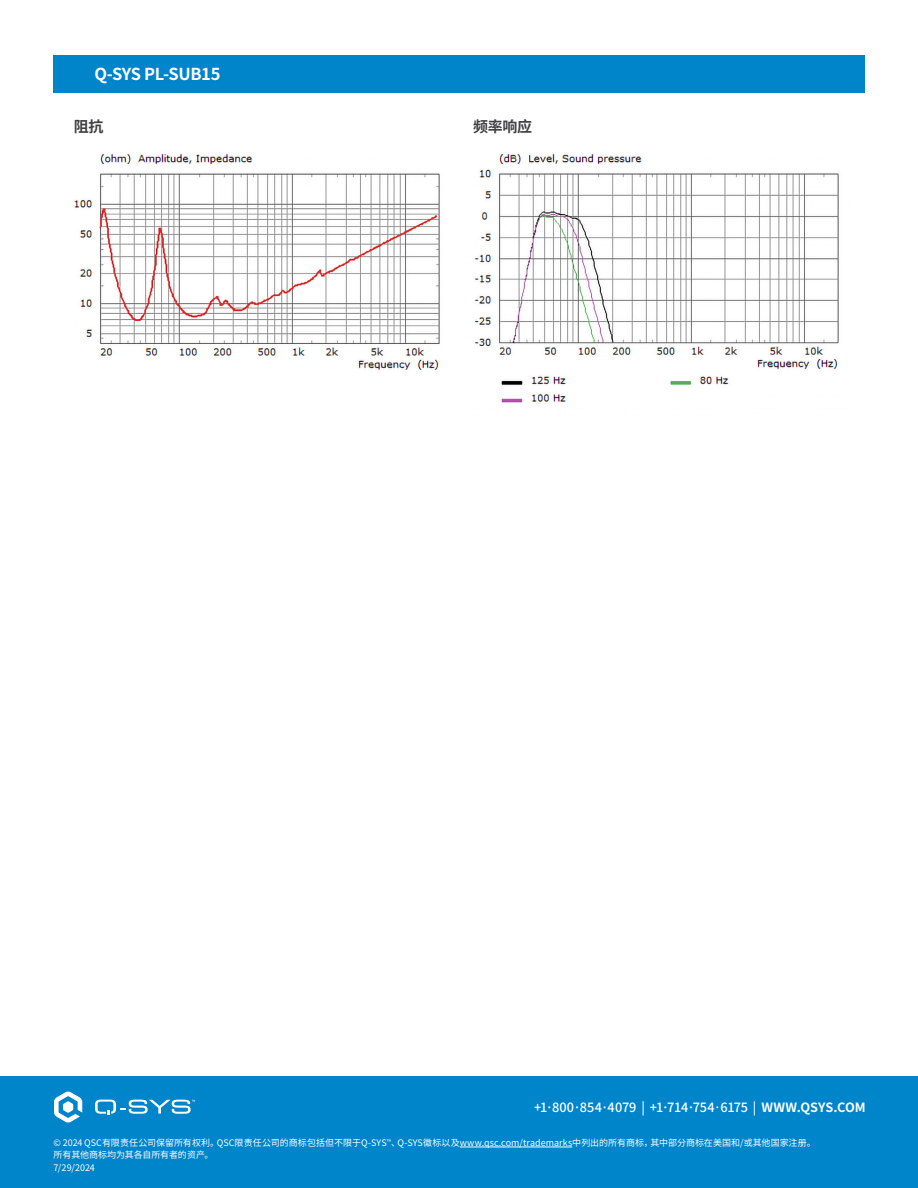
<style>
.page{position:relative;width:918px;height:1188px;background:#fff}
.page>*{position:absolute;margin:0;border:0;box-sizing:border-box;transform-origin:0 0}
.Bullet_Title{font:700 16.5px "Noto Sans CJ Kjp";letter-spacing:-.02em;color:#fff}
.t1{font:700 15px "Noto Sans CJ Kjp";letter-spacing:-.02em;color:#414042}
.t2{font:500 12.75px "Noto Sans CJ Kjp";letter-spacing:-.015em;color:#fff}
.t3{font:9px/12px "Noto Sans CJ Kjp";color:#fff}
.s1{font-weight:700}
</style>
<div class="page">
<div style="left:0;top:1077px;width:918px;height:111px;background:#0084ca"></div>
<hr style="left:460px;top:1147px;width:112px;height:1px;background:#fff">
<svg style="left:54px;top:1091px;width:28px;height:32px"></svg>
<svg style="left:95px;top:1100px;width:100px;height:15px"></svg>
<div style="left:53px;top:55px;width:812px;height:37px;background:#0084ca"></div>
<img style="left:74px;top:153px;width:366px;height:217px">
<img style="left:474px;top:153px;width:365px;height:250px">
<p class="Bullet_Title" style="left:94px;top:64px;width:127px">Q-SYS PL-SUB15</p>
<p class="t1" style="left:74px;top:118px;width:31px">阻抗</p>
<p class="t1" style="left:473px;top:118px;width:61px">频率响应</p>
<p class="t2" style="left:534px;top:1100px;width:333px">+1·800·854·4079 | +1·714·754·6175 | <span class="s1">WWW.QSYS.COM</span></p>
<p class="t3" style="left:54px;top:1137px;width:764px">© 2024 QSC有限责任公司保留所有权利。QSC限责任公司的商标包括但不限于Q-SYS<sup>™</sup>、Q-SYS徽标以及www.qsc.com/trademarks中列出的所有商标，其中部分商标在美国和/或其他国家注册。所有其他商标均为其各自所有者的资产。</p>
<p class="t3" style="left:54px;top:1162px;width:43px">7/29/2024</p>
</div>
